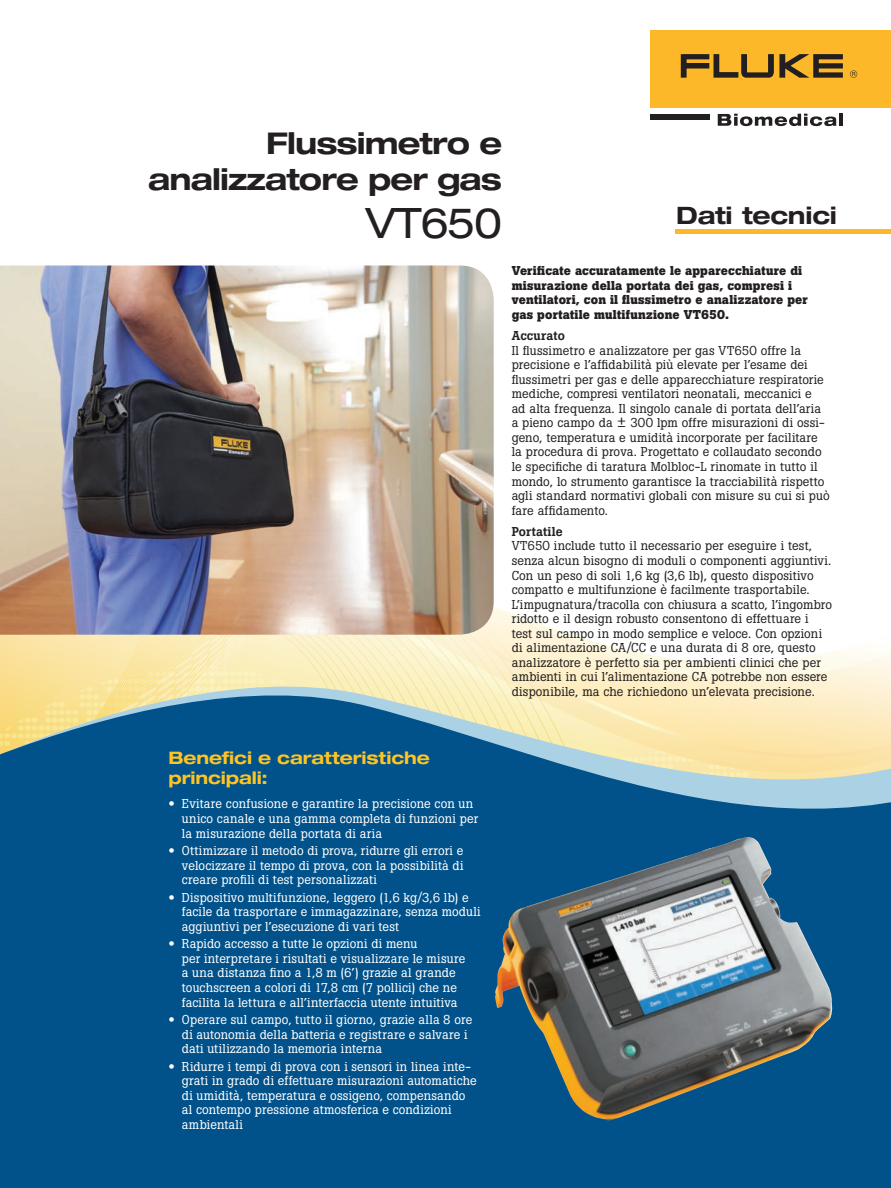
<style>
.page{position:relative;width:891px;height:1188px;background:#fff}
.page>*{position:absolute;margin:0;border:0;box-sizing:border-box;transform-origin:0 0}
.t1{font:expanded 42px "Helvetica Neue LT Std";letter-spacing:-.03em;color:#231f20}
.t2{font:700 expanded 30px/36px "Helvetica Neue LT Std";letter-spacing:-.03em;color:#231f20;text-align:right}
.t3{font:700 expanded 24px "Helvetica Neue LT Std";letter-spacing:-.01em;color:#231f20}
.t4{font:700 expanded 17.25px/19.5px "Helvetica Neue LT Std";letter-spacing:-.005em;color:#fec422}
.t5{font:12.75px/14.5px "Boton Pro";letter-spacing:.01em;color:#231f20}
.t6{font:12.75px/14.5px "Boton Pro";letter-spacing:.015em;color:#fff}
.t7{font:700 12.75px/14.5px "Boton Pro";letter-spacing:.015em;color:#231f20}
.t8{font:500 12.75px "Boton Pro";letter-spacing:.01em;color:#231f20}
.s1{font-size:13.5px}
.s2{font-family:"Helvetica Neue LT Std";font-weight:700;font-stretch:expanded}
</style>
<div class="page">
<svg style="left:0;top:607px;width:601px;height:37px"></svg>
<svg style="left:0;top:647px;width:891px;height:541px;background:#387496"></svg>
<div style="left:675px;top:229px;width:216px;height:5px;background:#fcb828"></div>
<img style="left:0;top:266px;width:494px;height:369px">
<img style="left:495px;top:837px;width:338px;height:284px">
<div style="left:651px;top:30px;width:240px;height:78px;background:#fcb828"></div>
<svg style="left:681px;top:54px;width:162px;height:24px"></svg>
<svg style="left:850px;top:70px;width:7px;height:8px"></svg>
<div style="left:651px;top:114px;width:59px;height:6px;background:#231f20"></div>
<svg style="left:718px;top:114px;width:119px;height:12px"></svg>
<hr style="left:839px;top:114px;width:4px;height:12px;background:#231f20">
<h2 class="t2" style="left:148px;top:125px;width:355px">Flussimetro e analizzatore per gas</h2>
<h1 class="t1" style="left:365px;top:198px;width:138px">VT650</h1>
<h3 class="t3" style="left:676px;top:200px;width:162px">Dati tecnici</h3>
<p class="t7" style="left:512px;top:263px;width:298px">Verificate accuratamente le apparecchiature di misurazione della portata dei gas, compresi i ventilatori, con il flussimetro e analizzatore per gas portatile multifunzione VT650.</p>
<p class="t8" style="left:512px;top:327px;width:55px">Accurato</p>
<p class="t5" style="left:512px;top:343px;width:320px">Il flussimetro e analizzatore per gas VT650 offre la precisione e l’affidabilità più elevate per l’esame dei flussimetri per gas e delle apparecchiature respiratorie mediche, compresi ventilatori neonatali, meccanici e<br>ad alta frequenza. Il singolo canale di portata dell’aria a pieno campo da <span class="s1">±</span> 300 lpm offre misurazioni di ossi&shy;geno, temperatura e umidità incorporate per facilitare la procedura di prova. Progettato e collaudato secondo le specifiche di taratura Molbloc-L rinomate in tutto il mondo, lo strumento garantisce la tracciabilità rispetto agli standard normativi globali con misure su cui si può fare affidamento.</p>
<p class="t8" style="left:512px;top:523px;width:52px">Portatile</p>
<p class="t5" style="left:512px;top:539px;width:322px">VT650 include tutto il necessario per eseguire i test, senza alcun bisogno di moduli o componenti aggiuntivi.<br>Con un peso di soli 1,6 kg (3,6 lb), questo dispositivo compatto e multifunzione è facilmente trasportabile.<br>L’impugnatura/tracolla con chiusura a scatto, l’ingombro ridotto e il design robusto consentono di effettuare i test sul campo in modo semplice e veloce. Con opzioni di alimentazione CA/CC e una durata di 8 ore, questo analizzatore è perfetto sia per ambienti clinici che per ambienti in cui l’alimentazione CA potrebbe non essere disponibile, ma che richiedono un’elevata precisione.</p>
<h3 class="t4" style="left:168px;top:748px;width:263px">Benefici e caratteristiche principali:</h3>
<p class="t6" style="left:182px;top:797px;width:298px;text-indent:-14px"><span class="s2">•</span> Evitare confusione e garantire la precisione con un unico canale e una gamma completa di funzioni per la misurazione della portata di aria</p>
<p class="t6" style="left:182px;top:843px;width:283px;text-align:justify;text-indent:-14px"><span class="s2">•</span> Ottimizzare il metodo di prova, ridurre gli errori e velocizzare il tempo di prova, con la possibilità di creare profili di test personalizzati</p>
<p class="t6" style="left:182px;top:890px;width:300px;text-indent:-14px"><span class="s2">•</span> Dispositivo multifunzione, leggero (1,6 kg/3,6 lb) e facile da trasportare e immagazzinare, senza moduli aggiuntivi per l’esecuzione di vari test</p>
<p class="t6" style="left:182px;top:937px;width:285px;text-indent:-14px"><span class="s2">•</span> Rapido accesso a tutte le opzioni di menu<br>per interpretare i risultati e visualizzare le misure a una distanza fino a 1,8 m (6’) grazie al grande touchscreen a colori di 17,8 cm (7 pollici) che ne facilita la lettura e all’interfaccia utente intuitiva</p>
<p class="t6" style="left:182px;top:1012px;width:292px;text-indent:-14px"><span class="s2">•</span> Operare sul campo, tutto il giorno, grazie alla 8 ore di autonomia della batteria e registrare e salvare i dati utilizzando la memoria interna</p>
<p class="t6" style="left:182px;top:1059px;width:296px;text-indent:-14px"><span class="s2">•</span> Ridurre i tempi di prova con i sensori in linea inte&shy;grati in grado di effettuare misurazioni automatiche di umidità, temperatura e ossigeno, compensando al contempo pressione atmosferica e condizioni ambientali</p>
</div>
